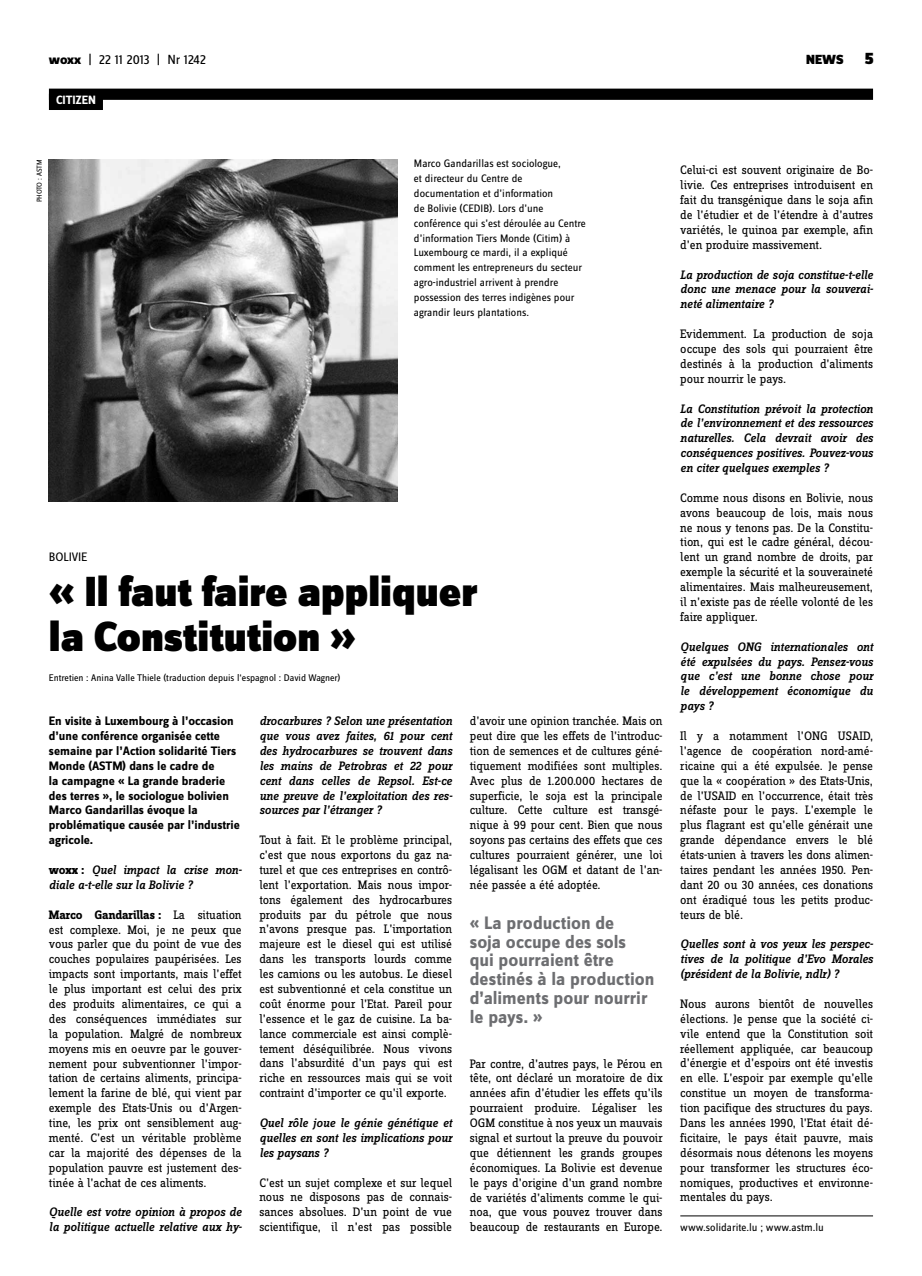
<style>
.page{position:relative;width:922px;height:1276px;background:#fff}
.page>*{position:absolute;margin:0;border:0;box-sizing:border-box;transform-origin:0 0}
.t1{font:900 43.75px/44.6px "Zine Sans Dis";color:#000}
.t2{font:700 18.75px/18.8px "Zine Sans Dis";color:#6d6e71}
.t3{font:13.75px "Zine Sans Dis";letter-spacing:-.01em;color:#000}
.t4{font:900 13.75px "Zine Sans Dis";color:#000}
.t5{font:12.75px/14.9px "Zine Slab Dis";color:#000;text-align:justify}
.t6{font:italic 500 12.75px/14.9px "Zine Slab Dis";letter-spacing:-.01em;color:#000;text-align:justify}
.t7{font:700 12.75px/14.9px "Zine Sans Dis";color:#000}
.t8{font:12.75px "Zine Sans Dis";letter-spacing:-.005em;color:#000}
.t9{font:700 12.5px "Zine Sans Dis";letter-spacing:-.01em;color:#fff}
.t10{font:11.25px/14.9px "Zine Sans Dis";color:#000}
.t11{font:10px "Zine Sans Dis";color:#000}
.t12{font:7.5px "Zine Sans Dis";letter-spacing:-.015em;color:#000}
.s1{font-weight:800}
.s2{font-size:17.5px}
.s3{font-weight:700;font-style:normal}
.s4{font-weight:700}
</style>
<div class="page">
<div style="left:49px;top:89px;width:823px;height:11px;background:#000"></div>
<div style="left:49px;top:94px;width:54px;height:16px;background:#000"></div>
<hr style="left:680px;top:1215px;width:192px;height:1px;background:#000">
<img style="left:49px;top:159px;width:348px;height:343px">
<p class="t3" style="left:49px;top:53px;width:159px"><span class="s1">woxx</span> | 22 11 2013 | Nr 1242</p>
<p class="t4" style="left:806px;top:53px;width:69px">NEWS <span class="s2">5</span></p>
<p class="t9" style="left:56px;top:93px;width:41px">CITIZEN</p>
<p class="t12" style="left:35px;top:202px;width:44px;rotate:-90deg">photo : ASTM</p>
<p class="t10" style="left:414px;top:157px;width:173px">Marco Gandarillas est sociologue,<br>et directeur du Centre de documentation et d’information<br>de Bolivie (CEDIB). Lors d’une conférence qui s’est déroulée au Centre d’information Tiers Monde (Citim) à Luxembourg ce mardi, il a expliqué comment les entrepreneurs du secteur agro-industriel arrivent à prendre possession des terres indigènes pour agrandir leurs plantations.</p>
<p class="t8" style="left:49px;top:550px;width:40px">BOLIVIE</p>
<h1 class="t1" style="left:49px;top:572px;width:430px">« Il faut faire appliquer la Constitution »</h1>
<p class="t11" style="left:49px;top:672px;width:293px">Entretien : Anina Valle Thiele (traduction depuis l‘espagnol : David Wagner)</p>
<p class="t5" style="left:469px;top:714px;width:194px">d’avoir une opinion tranchée. Mais on peut dire que les effets de l’introduc&shy;tion de semences et de cultures géné&shy;tiquement modifiées sont multiples.<br>Avec plus de 1.200.000 hectares de superficie, le soja est la principale culture. Cette culture est transgé&shy;nique à 99 pour cent. Bien que nous soyons pas certains des effets que ces cultures pourraient générer, une loi légalisant les OGM et datant de l’an&shy;née passée a été adoptée.</p>
<h2 class="t2" style="left:469px;top:914px;width:186px">« La production de<br>soja occupe des sols qui pourraient être destinés à la production d’aliments pour nourrir le pays. »</h2>
<p class="t5" style="left:469px;top:1056px;width:194px">Par contre, d’autres pays, le Pérou en tête, ont déclaré un moratoire de dix années afin d’étudier les effets qu’ils pourraient produire. Légaliser les OGM constitue à nos yeux un mauvais signal et surtout la preuve du pouvoir que détiennent les grands groupes économiques. La Bolivie est devenue le pays d’origine d’un grand nombre de variétés d’aliments comme le qui&shy;noa, que vous pouvez trouver dans beaucoup de restaurants en Europe.</p>
<p class="t6" style="left:259px;top:713px;width:194px">drocarbures ? Selon une présentation que vous avez faites, 61 pour cent des hydrocarbures se trouvent dans les mains de Petrobras et 22 pour cent dans celles de Repsol. Est-ce une preuve de l’exploitation des res&shy;sources par l’étranger ?</p>
<p class="t5" style="left:259px;top:833px;width:194px">Tout à fait. Et le problème principal, c’est que nous exportons du gaz na&shy;turel et que ces entreprises en contrô&shy;lent l’exportation. Mais nous impor&shy;tons également des hydrocarbures produits par du pétrole que nous n’avons presque pas. L’importation majeure est le diesel qui est utilisé dans les transports lourds comme les camions ou les autobus. Le diesel est subventionné et cela constitue un coût énorme pour l’Etat. Pareil pour l’essence et le gaz de cuisine. La ba&shy;lance commerciale est ainsi complè&shy;tement déséquilibrée. Nous vivons dans l’absurdité d’un pays qui est riche en ressources mais qui se voit contraint d’importer ce qu’il exporte.</p>
<p class="t6" style="left:259px;top:1115px;width:194px">Quel rôle joue le génie génétique et quelles en sont les implications pour les paysans ?</p>
<p class="t5" style="left:259px;top:1175px;width:194px">C’est un sujet complexe et sur lequel nous ne disposons pas de connais&shy;sances absolues. D’un point de vue scientifique, il n’est pas possible</p>
<p class="t7" style="left:49px;top:714px;width:192px">En visite à Luxembourg à l’occasion d’une conférence organisée cette semaine par l’Action solidarité Tiers<br>Monde (ASTM) dans le cadre de<br>la campagne « La grande braderie des terres », le sociologue bolivien<br>Marco Gandarillas évoque la problématique causée par l’industrie agricole.</p>
<p class="t6" style="left:49px;top:862px;width:194px"><span class="s3">woxx :</span> Quel impact la crise mon&shy;diale a-t-elle sur la Bolivie ?</p>
<p class="t5" style="left:49px;top:908px;width:194px"><span class="s4">Marco Gandarillas :</span> La situation est complexe. Moi, je ne peux que vous parler que du point de vue des couches populaires paupérisées. Les impacts sont importants, mais l’effet le plus important est celui des prix des produits alimentaires, ce qui a des conséquences immédiates sur la population. Malgré de nombreux moyens mis en oeuvre par le gouver&shy;nement pour subventionner l’impor&shy;tation de certains aliments, principa&shy;lement la farine de blé, qui vient par exemple des Etats-Unis ou d’Argen&shy;tine, les prix ont sensiblement aug&shy;menté. C’est un véritable problème car la majorité des dépenses de la population pauvre est justement des&shy;tinée à l’achat de ces aliments.</p>
<p class="t6" style="left:49px;top:1204px;width:194px">Quelle est votre opinion à propos de la politique actuelle relative aux hy-</p>
<p class="t5" style="left:680px;top:163px;width:194px">Celui-ci est souvent originaire de Bo&shy;livie. Ces entreprises introduisent en fait du transgénique dans le soja afin de l’étudier et de l’étendre à d’autres variétés, le quinoa par exemple, afin d’en produire massivement.</p>
<p class="t6" style="left:680px;top:267px;width:194px">La production de soja constitue-t-elle donc une menace pour la souverai&shy;neté alimentaire ?</p>
<p class="t5" style="left:680px;top:327px;width:194px">Evidemment. La production de soja occupe des sols qui pourraient être destinés à la production d’aliments pour nourrir le pays.</p>
<p class="t6" style="left:680px;top:401px;width:194px">La Constitution prévoit la protection de l’environnement et des ressources naturelles. Cela devrait avoir des conséquences positives. Pouvez-vous en citer quelques exemples ?</p>
<p class="t5" style="left:680px;top:491px;width:194px">Comme nous disons en Bolivie, nous avons beaucoup de lois, mais nous ne nous y tenons pas. De la Constitu&shy;tion, qui est le cadre général, décou&shy;lent un grand nombre de droits, par exemple la sécurité et la souveraineté alimentaires. Mais malheureusement, il n’existe pas de réelle volonté de les faire appliquer.</p>
<p class="t6" style="left:680px;top:639px;width:194px">Quelques ONG internationales ont été expulsées du pays. Pensez-vous que c’est une bonne chose pour le développement économique du pays ?</p>
<p class="t5" style="left:680px;top:729px;width:194px">Il y a notamment l’ONG USAID, l’agence de coopération nord-amé&shy;ricaine qui a été expulsée. Je pense que la « coopération » des Etats-Unis, de l’USAID en l’occurrence, était très néfaste pour le pays. L’exemple le plus flagrant est qu’elle générait une grande dépendance envers le blé états-unien à travers les dons alimen&shy;taires pendant les années 1950. Pen&shy;dant 20 ou 30 années, ces donations ont éradiqué tous les petits produc&shy;teurs de blé.</p>
<p class="t6" style="left:680px;top:937px;width:194px">Quelles sont à vos yeux les perspec&shy;tives de la politique d’Evo Morales (président de la Bolivie, ndlr) ?</p>
<p class="t5" style="left:680px;top:997px;width:194px">Nous aurons bientôt de nouvelles élections. Je pense que la société ci&shy;vile entend que la Constitution soit réellement appliquée, car beaucoup d’énergie et d’espoirs ont été investis en elle. L’espoir par exemple qu’elle constitue un moyen de transforma&shy;tion pacifique des structures du pays.<br>Dans les années 1990, l’Etat était dé&shy;ficitaire, le pays était pauvre, mais désormais nous détenons les moyens pour transformer les structures éco&shy;nomiques, productives et environne&shy;mentales du pays.</p>
<p class="t10" style="left:680px;top:1220px;width:145px">www.solidarite.lu ; www.astm.lu</p>
</div>
